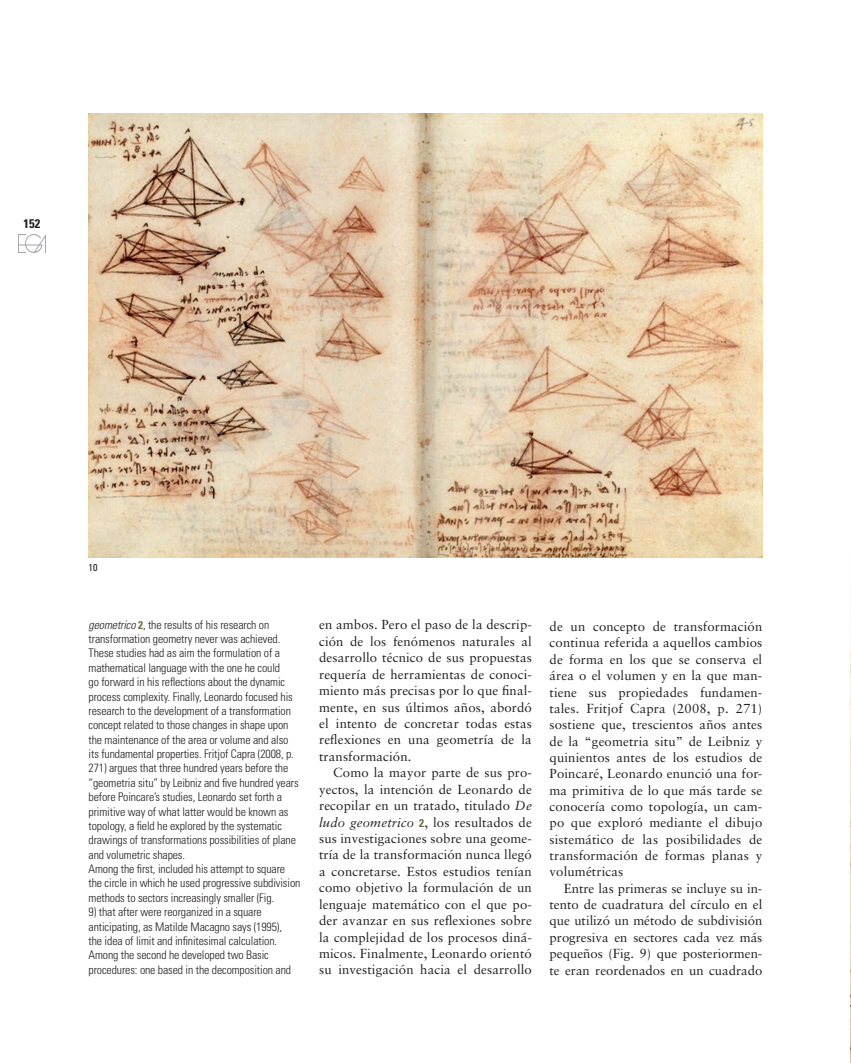
<style>
.page{position:relative;width:851px;height:1063px;background:#fff}
.page>*{position:absolute;margin:0;border:0;box-sizing:border-box;transform-origin:0 0}
.t1{font:13.12px/16.4px "Sabon";letter-spacing:.01em;color:#231f20;text-align:justify}
.t2{font:700 condensed 12.5px "Univers";color:#231f20}
.t3{font:300 condensed 11.88px/14.4px "Univers";letter-spacing:-.01em;color:#231f20}
.t4{font:condensed 10px "Univers";color:#231f20}
.s1{font-style:italic}
.s2{font-weight:700;font-size:11.25px;color:#6d6a4a}
.s3{font-family:"Univers";font-weight:700;font-stretch:condensed;font-size:11.25px;color:#6d6a4a}
</style>
<div class="page">
<img style="left:18px;top:235px;width:28px;height:17px">
<img style="left:850px;top:618px;width:1px;height:445px">
<img style="left:89px;top:113px;width:673px;height:444px">
<p class="t2" style="left:24px;top:216px;width:18px">152</p>
<p class="t4" style="left:89px;top:561px;width:10px">10</p>
<p class="t3" style="left:89px;top:617px;width:213px"><span class="s1">geometrico</span> <span class="s2">2</span>, the results of his research on transformation geometry never was achieved.<br>These studies had as aim the formulation of a mathematical language with the one he could<br>go forward in his reflections about the dynamic process complexity. Finally, Leonardo focused his research to the development of a transformation concept related to those changes in shape upon the maintenance of the area or volume and also its fundamental properties. Fritjof Capra (2008, p.<br>271) argues that three hundred years before the “geometria situ” by Leibniz and five hundred years before Poincare’s studies, Leonardo set forth a primitive way of what latter would be known as topology, a field he explored by the systematic drawings of transformations possibilities of plane and volumetric shapes.<br>Among the first, included his attempt to square the circle in which he used progressive subdivision methods to sectors increasingly smaller (Fig.</p>
<p class="t3" style="left:89px;top:905px;width:204px">9) that after were reorganized in a square anticipating, as Matilde Macagno says (1995), the idea of limit and infinitesimal calculation.<br>Among the second he developed two Basic procedures: one based in the decomposition and</p>
<p class="t1" style="left:319px;top:617px;width:214px">en ambos. Pero el paso de la descrip&shy;ción de los fenómenos naturales al desarrollo técnico de sus propuestas requería de herramientas de conoci&shy;miento más precisas por lo que final&shy;mente, en sus últimos años, abordó el intento de concretar todas estas reflexiones en una geometría de la transformación.</p>
<p class="t1" style="left:319px;top:764px;width:214px;text-indent:14px">Como la mayor parte de sus pro&shy;yectos, la intención de Leonardo de recopilar en un tratado, titulado <span class="s1">De ludo geometrico</span> <span class="s3">2</span>, los resultados de sus investigaciones sobre una geome&shy;tría de la transformación nunca llegó a concretarse. Estos estudios tenían como objetivo la formulación de un lenguaje matemático con el que po&shy;der avanzar en sus reflexiones sobre la complejidad de los procesos diná&shy;micos. Finalmente, Leonardo orientó su investigación hacia el desarrollo</p>
<p class="t1" style="left:549px;top:618px;width:214px">de un concepto de transformación continua referida a aquellos cambios de forma en los que se conserva el área o el volumen y en la que man&shy;tiene sus propiedades fundamen&shy;tales. Fritjof Capra (2008, p. 271) sostiene que, trescientos años antes de la “geometria situ” de Leibniz y quinientos antes de los estudios de Poincaré, Leonardo enunció una for&shy;ma primitiva de lo que más tarde se conocería como topología, un cam&shy;po que exploró mediante el dibujo sistemático de las posibilidades de transformación de formas planas y volumétricas</p>
<p class="t1" style="left:549px;top:880px;width:214px;text-indent:14px">Entre las primeras se incluye su in&shy;tento de cuadratura del círculo en el que utilizó un método de subdivisión progresiva en sectores cada vez más pequeños (Fig. 9) que posteriormen&shy;te eran reordenados en un cuadrado</p>
</div>
